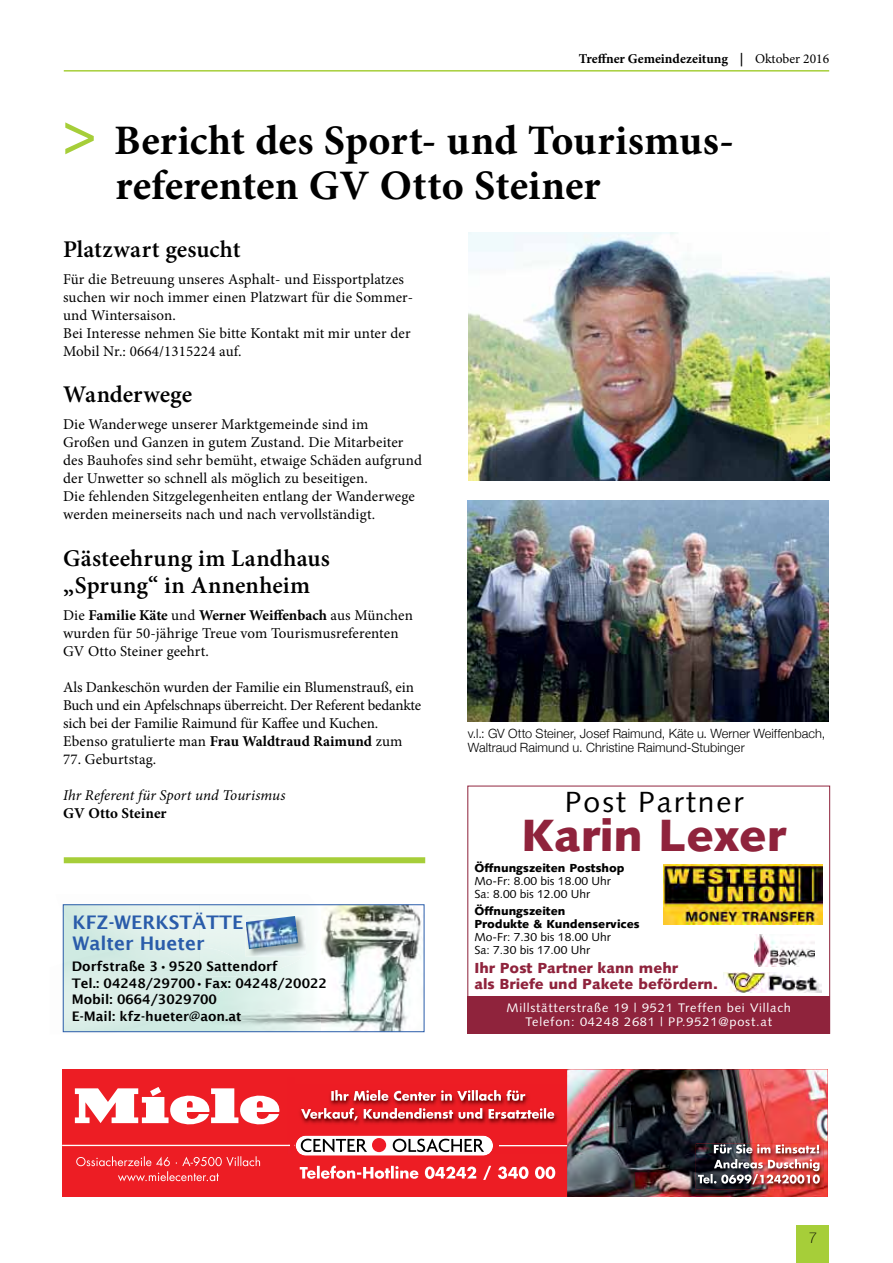
<style>
.page{position:relative;width:893px;height:1263px;background:#fff}
.page>*{position:absolute;margin:0;border:0;box-sizing:border-box;transform-origin:0 0}
.t1{font:900 45.15px "Syntax";color:#8f233c}
.t2{font:700 42px/45px "Minion Pro";color:#000}
.t3{font:29.1px "Syntax";letter-spacing:.065em;color:#000}
.t4{font:600 24px/27px "Minion Pro";letter-spacing:.005em;color:#000}
.t5{font:600 18.75px/21px "Lucida Sans";color:#2a5caa}
.t6{font:15px/18px "Minion Pro";letter-spacing:.005em;color:#000}
.t7{font:italic 15px "Minion Pro";color:#000}
.t8{font:700 15px "Minion Pro";letter-spacing:.005em;color:#000}
.t9{font:100 15px "Helvetica Neue";color:#000}
.t10{font:900 14.55px/16px "Syntax";color:#8f233c}
.t11{font:700 13.5px "Minion Pro";letter-spacing:-.005em;color:#000}
.t12{font:600 13.2px/16.5px "Lucida Sans";color:#000}
.t13{font:300 12.75px/13.8px "Helvetica Neue";letter-spacing:.005em;color:#000}
.t14{font:12.45px/14.5px "Syntax";letter-spacing:.065em;color:#fff;text-align:center}
.t15{font:11.7px/13px "Syntax";color:#000}
.t16{font:900 11.7px/13px "Syntax";color:#000}
.s1{font-weight:400}
.s2{font-family:"Myriad Pro";font-weight:600;font-size:60px;color:#a6ce39}
.s3{font-weight:700}
</style>
<div class="page">
<hr style="left:64px;top:70px;width:765px;height:2px;background:#a6ce39">
<div style="left:797px;top:1225px;width:32px;height:38px;background:#a6ce39"></div>
<img style="left:468px;top:232px;width:361px;height:249px">
<img style="left:467px;top:501px;width:362px;height:220px">
<div style="left:468px;top:996px;width:362px;height:37px;background:#8f233c"></div>
<img style="left:723px;top:972px;width:98px;height:21px">
<img style="left:754px;top:934px;width:60px;height:33px">
<div style="left:468px;top:786px;width:362px;height:247px;border:1px solid #8f233c"></div>
<img style="left:663px;top:864px;width:159px;height:61px">
<div style="left:62px;top:1069px;width:766px;height:128px;background:#ed1d24"></div>
<svg style="left:75px;top:1087px;width:204px;height:37px"></svg>
<hr style="left:62px;top:1145px;width:232px;height:1px;background:#fff">
<svg style="left:76px;top:1156px;width:184px;height:25px"></svg>
<img style="left:300px;top:1093px;width:267px;height:54px">
<img style="left:555px;top:1145px;width:12px;height:1px">
<svg style="left:331px;top:1090px;width:194px;height:11px"></svg>
<svg style="left:301px;top:1108px;width:253px;height:12px"></svg>
<svg style="left:288px;top:1130px;width:267px;height:50px"></svg>
<img style="left:567px;top:1069px;width:261px;height:128px">
<img style="left:696px;top:1143px;width:128px;height:46px">
<svg style="left:714px;top:1144px;width:105px;height:9px"></svg>
<img style="left:698px;top:1159px;width:122px;height:25px">
<img style="left:321px;top:906px;width:100px;height:124px">
<div style="left:63px;top:904px;width:137px;height:128px;background:linear-gradient(to right,#d0eae2,#ddefe9)"></div>
<img style="left:62px;top:904px;width:138px;height:8px">
<svg style="left:321px;top:918px;width:1px;height:15px"></svg>
<img style="left:62px;top:963px;width:55px;height:70px">
<img style="left:200px;top:977px;width:36px;height:27px">
<img style="left:200px;top:947px;width:39px;height:30px">
<div style="left:112px;top:945px;width:88px;height:31px;background:#d8ede6"></div>
<img style="left:245px;top:916px;width:61px;height:40px">
<img style="left:246px;top:916px;width:52px;height:33px">
<div style="left:63px;top:904px;width:361px;height:128px;border:1px solid #2a5caa"></div>
<div style="left:64px;top:857px;width:361px;height:6px;background:#a6ce39"></div>
<p class="t11" style="left:579px;top:49px;width:252px">Treffner Gemeindezeitung | <span class="s1">Oktober 2016</span></p>
<h2 class="t2" style="left:116px;top:118px;width:620px;text-indent:-54px"><span class="s2">&gt;</span> Bericht des Sport- und Tourismus&shy;referenten GV Otto Steiner</h2>
<h3 class="t4" style="left:63px;top:235px;width:179px">Platzwart gesucht</h3>
<p class="t6" style="left:63px;top:270px;width:351px">Für die Betreuung unseres Asphalt- und Eissportplatzes suchen wir noch immer einen Platzwart für die Sommer&shy;und Wintersaison.<br>Bei Interesse nehmen Sie bitte Kontakt mit mir unter der Mobil Nr.: 0664/1315224 auf.</p>
<h3 class="t4" style="left:63px;top:381px;width:131px">Wanderwege</h3>
<p class="t6" style="left:63px;top:416px;width:360px">Die Wanderwege unserer Marktgemeinde sind im<br>Großen und Ganzen in gutem Zustand. Die Mitarbeiter des Bauhofes sind sehr bemüht, etwaige Schäden aufgrund der Unwetter so schnell als möglich zu beseitigen.<br>Die fehlenden Sitzgelegenheiten entlang der Wanderwege werden meinerseits nach und nach vervollständigt.</p>
<h3 class="t4" style="left:63px;top:545px;width:268px">Gästeehrung im Landhaus „Sprung“ in Annenheim</h3>
<p class="t6" style="left:63px;top:606px;width:351px">Die <span class="s3">Familie Käte</span> und <span class="s3">Werner Weiffenbach</span> aus München wurden für 50-jährige Treue vom Tourismusreferenten<br>GV Otto Steiner geehrt.</p>
<p class="t6" style="left:63px;top:678px;width:360px">Als Dankeschön wurden der Familie ein Blumenstrauß, ein Buch und ein Apfelschnaps überreicht. Der Referent bedankte sich bei der Familie Raimund für Kaffee und Kuchen.<br>Ebenso gratulierte man <span class="s3">Frau Waldtraud Raimund</span> zum</p>
<p class="t6" style="left:63px;top:750px;width:95px">77. Geburtstag.</p>
<p class="t7" style="left:63px;top:785px;width:224px">Ihr Referent für Sport und Tourismus</p>
<p class="t8" style="left:63px;top:803px;width:105px">GV Otto Steiner</p>
<p class="t13" style="left:468px;top:726px;width:359px">v.l.: GV Otto Steiner, Josef Raimund, Käte u. Werner Weiffenbach,<br>Waltraud Raimund u. Christine Raimund-Stubinger</p>
<h3 class="t3" style="left:565px;top:784px;width:180px">Post Partner</h3>
<h1 class="t1" style="left:521px;top:809px;width:266px">Karin Lexer</h1>
<p class="t16" style="left:474px;top:861px;width:152px">Öffnungszeiten Postshop</p>
<p class="t15" style="left:474px;top:875px;width:138px">Mo-Fr: 8.00 bis 18.00 Uhr<br>Sa: 8.00 bis 12.00 Uhr</p>
<p class="t16" style="left:474px;top:904px;width:167px">Öffnungszeiten<br>Produkte &amp; Kundenservices</p>
<p class="t15" style="left:474px;top:930px;width:138px">Mo-Fr: 7.30 bis 18.00 Uhr<br>Sa: 7.30 bis 17.00 Uhr</p>
<p class="t10" style="left:474px;top:960px;width:245px">Ihr Post Partner kann mehr<br>als Briefe und Pakete befördern.</p>
<p class="t14" style="left:506px;top:1000px;width:286px">Millstätterstraße 19 | 9521 Treffen bei Villach<br>Telefon: 04248 2681 | PP.9521@post.at</p>
<p class="t5" style="left:72px;top:912px;width:172px">KFZ-WERKSTÄTTE<br>Walter Hueter</p>
<p class="t12" style="left:72px;top:958px;width:257px">Dorfstraße 3•9520 Sattendorf<br>Tel.: 04248/29700•Fax: 04248/20022<br>Mobil: 0664/3029700<br>E-Mail: kfz-hueter@aon.at</p>
<p class="t9" style="left:809px;top:1229px;width:10px">7</p>
</div>
